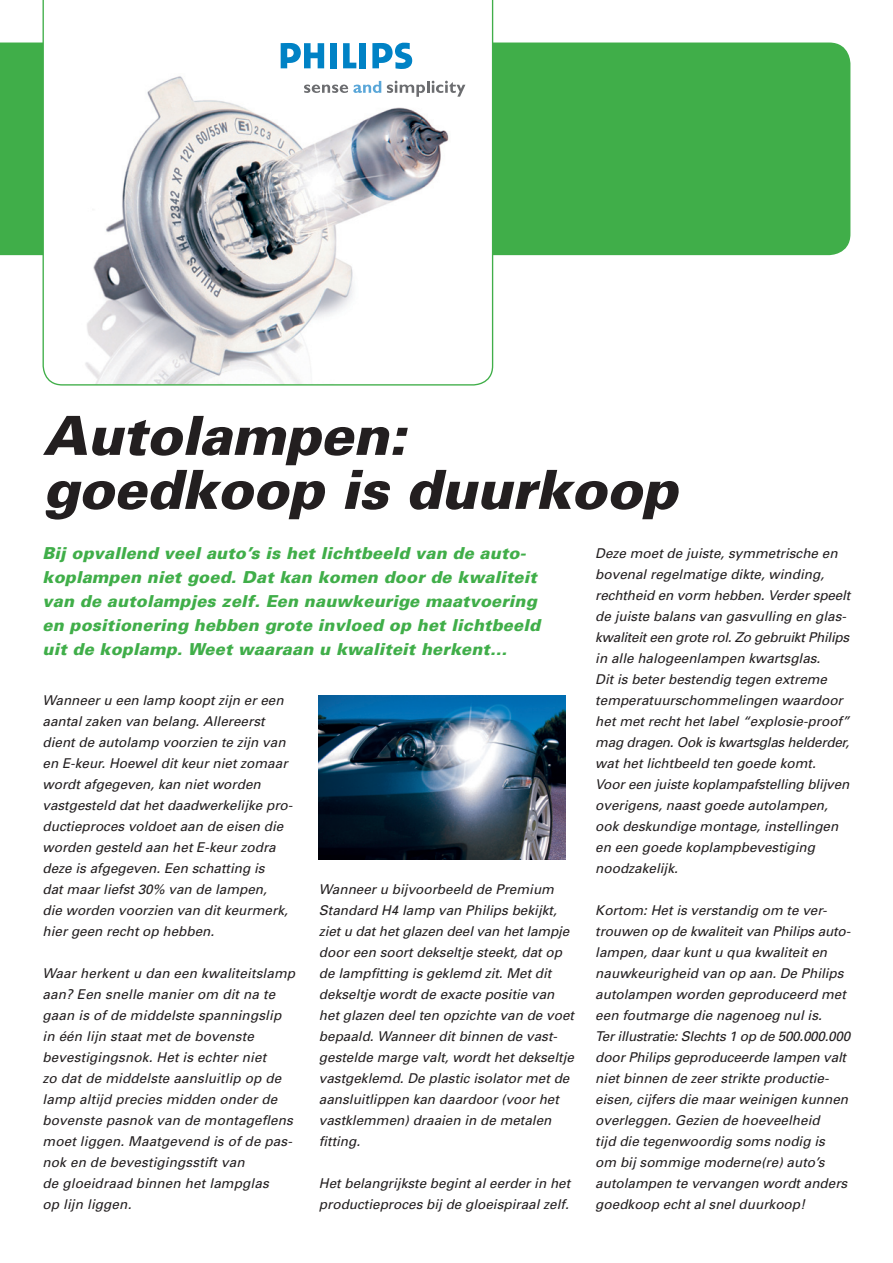
<style>
.page{position:relative;width:893px;height:1263px;background:#fff}
.page>*{position:absolute;margin:0;border:0;box-sizing:border-box;transform-origin:0 0}
.t1{font:italic 900 54px/54px "Univers";letter-spacing:-.01em;color:#231f20}
.intro{font:italic 900 16.5px/24px "Univers";letter-spacing:.01em;color:#40ae49}
.plat{font:italic 13.5px/21px "Univers";color:#231f20}
</style>
<div class="page">
<div style="left:0;top:43px;width:850px;height:212px;background:#40ae49"></div>
<svg style="left:43px;top:0;width:450px;height:386px"></svg>
<svg style="left:387px;top:81px;width:78px;height:16px"></svg>
<svg style="left:304px;top:81px;width:77px;height:12px"></svg>
<svg style="left:372px;top:43px;width:40px;height:26px"></svg>
<div style="left:330px;top:43px;width:7px;height:25px;background:#0082c5"></div>
<div style="left:360px;top:43px;width:6px;height:25px;background:#0082c5"></div>
<svg style="left:343px;top:43px;width:13px;height:25px"></svg>
<svg style="left:281px;top:43px;width:43px;height:25px"></svg>
<img style="left:319px;top:696px;width:247px;height:164px">
<p class="t1" style="left:43px;top:407px;width:636px">Autolampen: goedkoop is duurkoop</p>
<p class="intro" style="left:43px;top:541px;width:499px">Bij opvallend veel auto’s is het lichtbeeld van de auto&shy;koplampen niet goed. Dat kan komen door de kwaliteit van de autolampjes zelf. Een nauwkeurige maatvoering en positionering hebben grote invloed op het lichtbeeld uit de koplamp. Weet waaraan u kwaliteit herkent...</p>
<p class="plat" style="left:595px;top:542px;width:256px">Deze moet de juiste, symmetrische en bovenal regelmatige dikte, winding, rechtheid en vorm hebben. Verder speelt de juiste balans van gasvulling en glas&shy;kwaliteit een grote rol. Zo gebruikt Philips in alle halogeenlampen kwartsglas.<br>Dit is beter bestendig tegen extreme temperatuurschommelingen waardoor het met recht het label “explosie-proof” mag dragen. Ook is kwartsglas helderder, wat het lichtbeeld ten goede komt.</p>
<p class="plat" style="left:595px;top:774px;width:255px">Voor een juiste koplampafstelling blijven overigens, naast goede autolampen, ook deskundige montage, instellingen en een goede koplampbevestiging noodzakelijk.</p>
<p class="plat" style="left:595px;top:900px;width:257px">Kortom: Het is verstandig om te ver&shy;trouwen op de kwaliteit van Philips auto&shy;lampen, daar kunt u qua kwaliteit en nauwkeurigheid van op aan. De Philips autolampen worden geproduceerd met een foutmarge die nagenoeg nul is.<br>Ter illustratie: Slechts 1 op de 500.000.000 door Philips geproduceerde lampen valt niet binnen de zeer strikte productie&shy;eisen, cijfers die maar weinigen kunnen overleggen. Gezien de hoeveelheid<br>tijd die tegenwoordig soms nodig is<br>om bij sommige moderne(re) auto’s autolampen te vervangen wordt anders goedkoop echt al snel duurkoop!</p>
<p class="plat" style="left:43px;top:690px;width:252px">Wanneer u een lamp koopt zijn er een aantal zaken van belang. Allereerst dient de autolamp voorzien te zijn van en E-keur. Hoewel dit keur niet zomaar wordt afgegeven, kan niet worden vastgesteld dat het daadwerkelijke pro&shy;ductieproces voldoet aan de eisen die worden gesteld aan het E-keur zodra deze is afgegeven. Een schatting is<br>dat maar liefst 30% van de lampen,<br>die worden voorzien van dit keurmerk, hier geen recht op hebben.</p>
<p class="plat" style="left:43px;top:963px;width:254px">Waar herkent u dan een kwaliteitslamp aan? Een snelle manier om dit na te gaan is of de middelste spanningslip in één lijn staat met de bovenste bevestigingsnok. Het is echter niet<br>zo dat de middelste aansluitlip op de lamp altijd precies midden onder de bovenste pasnok van de montageflens moet liggen. Maatgevend is of de pas&shy;nok en de bevestigingsstift van<br>de gloeidraad binnen het lampglas<br>op lijn liggen.</p>
<p class="plat" style="left:319px;top:879px;width:257px">Wanneer u bijvoorbeeld de Premium Standard H4 lamp van Philips bekijkt, ziet u dat het glazen deel van het lampje door een soort dekseltje steekt, dat op de lampfitting is geklemd zit. Met dit dekseltje wordt de exacte positie van het glazen deel ten opzichte van de voet bepaald. Wanneer dit binnen de vast&shy;gestelde marge valt, wordt het dekseltje vastgeklemd. De plastic isolator met de aansluitlippen kan daardoor (voor het vastklemmen) draaien in de metalen fitting.</p>
<p class="plat" style="left:319px;top:1173px;width:253px">Het belangrijkste begint al eerder in het productieproces bij de gloeispiraal zelf.</p>
</div>
